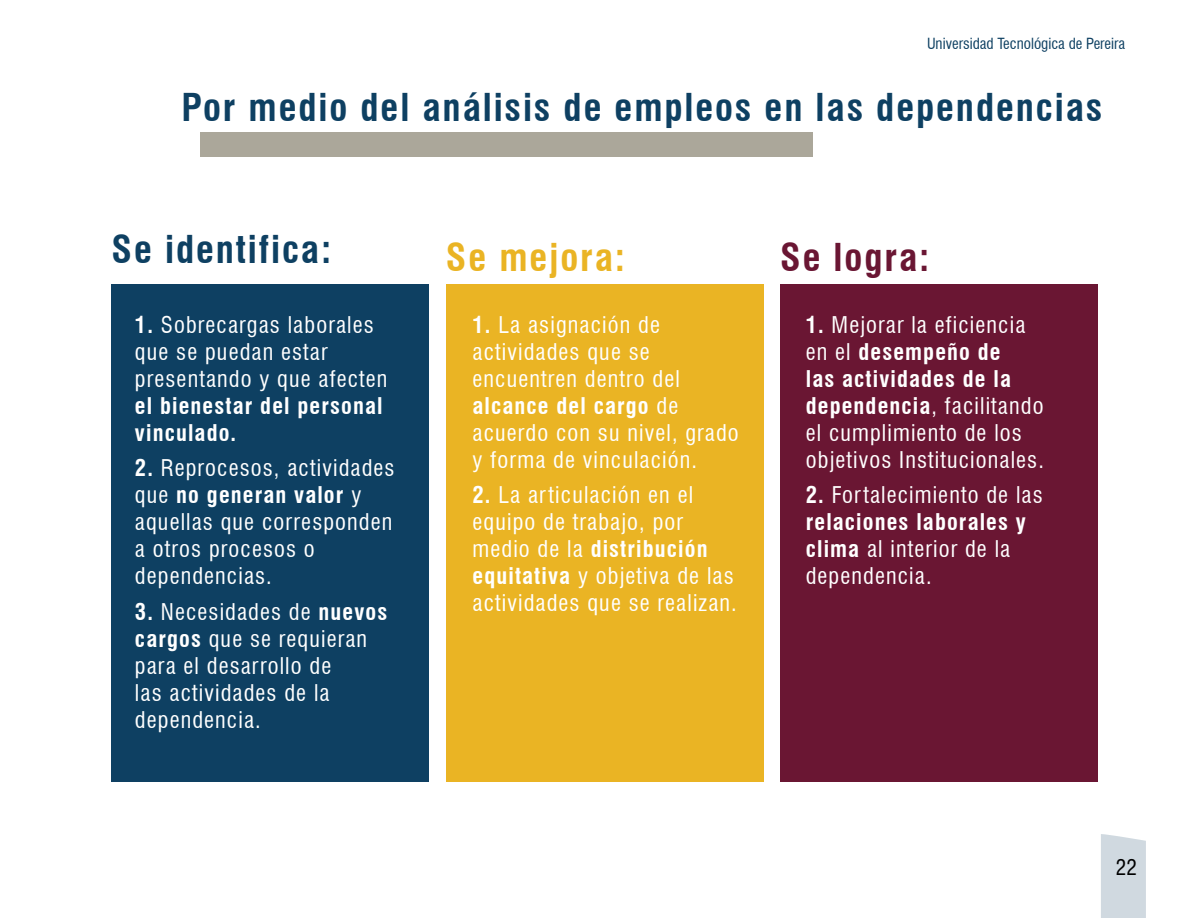
<style>
.page{position:relative;width:1188px;height:918px;background:#fff}
.page>*{position:absolute;margin:0;border:0;box-sizing:border-box;transform-origin:0 0}
.t1{font:700 condensed 37.5px "Swiss 721 BT";letter-spacing:.05em;color:#0e4062}
.t2{font:700 condensed 37.5px "Swiss 721 BT";letter-spacing:.05em;color:#eab424}
.t3{font:700 condensed 37.5px "Swiss 721 BT";letter-spacing:.05em;color:#6a1633}
.t4{font:condensed 22.5px/27px "Swiss 721 BT";letter-spacing:.05em;color:#fff}
.t5{font:700 condensed 22.5px/27px "Swiss 721 BT";letter-spacing:.05em;color:#fff}
.t6{font:condensed 21px "Swiss 721 BT";color:#000}
.t7{font:condensed 15px "Swiss 721 BT";color:#0e4062}
.s1{font-weight:700}
</style>
<div class="page">
<div style="left:1101px;top:834px;width:45px;height:84px;background:#d0d9e0"></div>
<div style="left:201px;top:132px;width:612px;height:24px;background:#aba79a"></div>
<div style="left:112px;top:285px;width:317px;height:497px;background:#0e4062"></div>
<div style="left:446px;top:285px;width:317px;height:497px;background:#eab424"></div>
<div style="left:780px;top:285px;width:318px;height:497px;background:#6a1633"></div>
<p class="t7" style="left:927px;top:35px;width:200px">Universidad Tecnológica de Pereira</p>
<h1 class="t1" style="left:181px;top:85px;width:922px">Por medio del análisis de empleos en las dependencias</h1>
<h1 class="t1" style="left:112px;top:227px;width:221px">Se identifica:</h1>
<h1 class="t2" style="left:446px;top:235px;width:181px">Se mejora:</h1>
<h1 class="t3" style="left:780px;top:235px;width:151px">Se logra:</h1>
<p class="t4" style="left:135px;top:311px;width:254px"><span class="s1">1.</span> Sobrecargas laborales que se puedan estar presentando y que afecten</p>
<p class="t5" style="left:135px;top:392px;width:249px">el bienestar del personal vinculado.</p>
<p class="t4" style="left:135px;top:454px;width:261px"><span class="s1">2.</span> Reprocesos, actividades que <span class="s1">no generan valor</span> y aquellas que corresponden a otros procesos o dependencias.</p>
<p class="t4" style="left:135px;top:598px;width:254px"><span class="s1">3.</span> Necesidades de <span class="s1">nuevos cargos</span> que se requieran para el desarrollo de<br>las actividades de la dependencia.</p>
<p class="t4" style="left:473px;top:311px;width:268px"><span class="s1">1.</span> La asignación de actividades que se encuentren dentro del <span class="s1">alcance del cargo</span> de acuerdo con su nivel, grado y forma de vinculación.</p>
<p class="t4" style="left:473px;top:481px;width:266px"><span class="s1">2.</span> La articulación en el equipo de trabajo, por medio de la <span class="s1">distribución equitativa</span> y objetiva de las actividades que se realizan.</p>
<p class="t4" style="left:806px;top:311px;width:240px"><span class="s1">1.</span> Mejorar la eficiencia en el <span class="s1">desempeño de<br>las actividades de la dependencia</span>, facilitando el cumplimiento de los objetivos Institucionales.</p>
<p class="t4" style="left:806px;top:481px;width:238px"><span class="s1">2.</span> Fortalecimiento de las <span class="s1">relaciones laborales y clima</span> al interior de la dependencia.</p>
<p class="t6" style="left:1116px;top:855px;width:22px">22</p>
</div>
